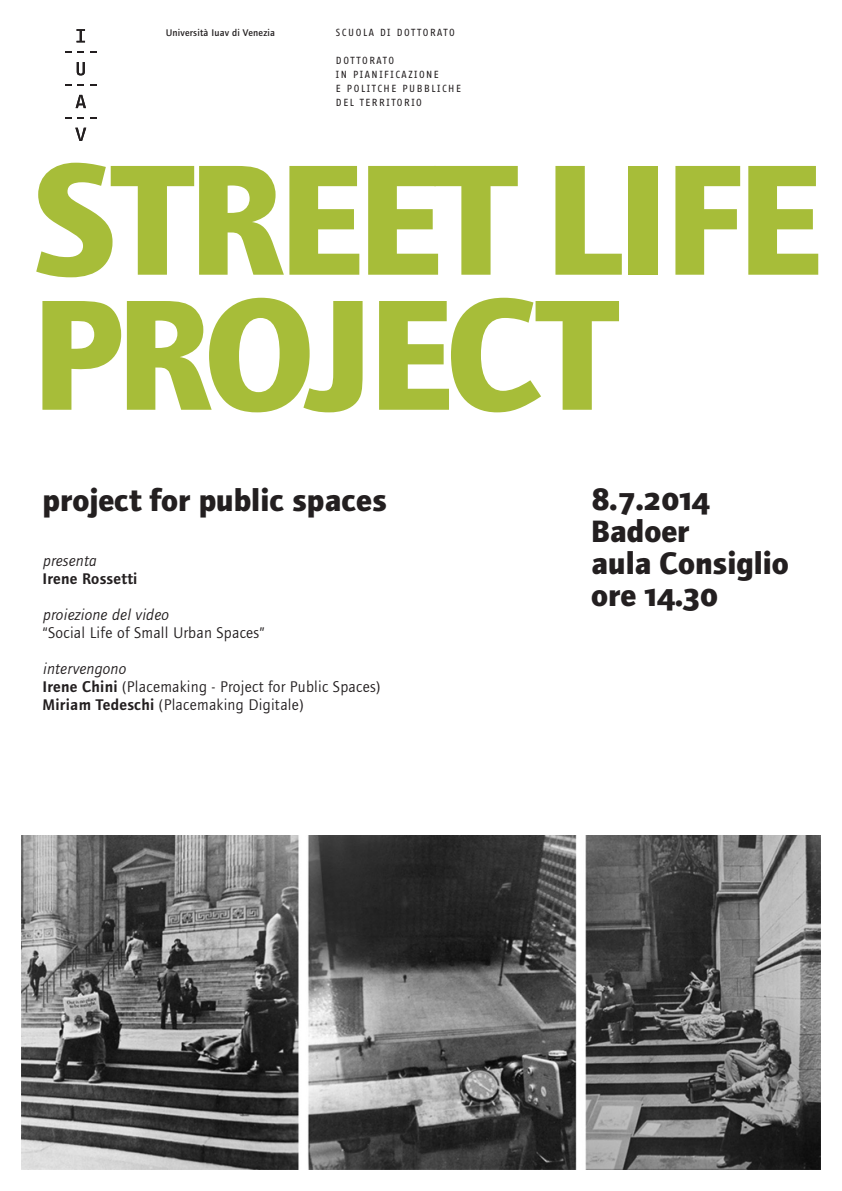
<style>
.page{position:relative;width:842px;height:1191px;background:#fff}
.page>*{position:absolute;margin:0;border:0;box-sizing:border-box;transform-origin:0 0}
.TITOLO{font:700 163px "Foundry Journal";letter-spacing:-.03em;color:#a7bd39}
.SOTTOTITOLO___INFO{font:700 32px "Foundry Journal";color:#231f20}
.SOTTOTITOLO___INFO-2{font:700 32px "Foundry Journal SC";color:#231f20}
.TESTO_piccolo{font:16px "Foundry Journal";letter-spacing:.02em;color:#231f20}
.TESTO_piccolo-2{font:italic 16px "Foundry Journal";letter-spacing:.02em;color:#231f20}
.TESTO_piccolo_titoli{font:600 16px "Foundry Journal";letter-spacing:.02em;color:#231f20}
.TESTO_piccolo_titoli-2{font:italic 16px "Foundry Journal";letter-spacing:.02em;color:#231f20}
.INTESTAZIONE_maiusco{font:10px "Fago Office Sans";letter-spacing:.15em;color:#231f20}
.INTESTAZIONE_iuav{font:500 10px "Foundry Journal";letter-spacing:.02em;color:#231f20}
.s1{font-weight:600}
.s2{font-family:"Foundry Journal"}
</style>
<div class="page">
<svg style="left:77px;top:29px;width:8px;height:13px"></svg>
<svg style="left:65px;top:51px;width:7px;height:2px"></svg>
<svg style="left:78px;top:51px;width:6px;height:2px"></svg>
<svg style="left:90px;top:51px;width:6px;height:2px"></svg>
<svg style="left:77px;top:62px;width:8px;height:13px"></svg>
<svg style="left:65px;top:84px;width:7px;height:2px"></svg>
<svg style="left:78px;top:84px;width:6px;height:2px"></svg>
<svg style="left:90px;top:84px;width:6px;height:2px"></svg>
<svg style="left:76px;top:95px;width:10px;height:13px"></svg>
<svg style="left:65px;top:117px;width:7px;height:2px"></svg>
<svg style="left:78px;top:117px;width:6px;height:2px"></svg>
<svg style="left:90px;top:117px;width:6px;height:2px"></svg>
<svg style="left:75px;top:128px;width:11px;height:13px"></svg>
<img style="left:21px;top:835px;width:800px;height:334px">
<p class="INTESTAZIONE_iuav" style="left:166px;top:27px;width:111px">Università Iuav di Venezia</p>
<p class="INTESTAZIONE_maiusco" style="left:336px;top:27px;width:120px">SCUOLA DI DOTTORATO</p>
<p class="INTESTAZIONE_maiusco" style="left:336px;top:55px;width:60px">DOTTORATO</p>
<p class="INTESTAZIONE_maiusco" style="left:336px;top:69px;width:104px">IN PIANIFICAZIONE</p>
<p class="INTESTAZIONE_maiusco" style="left:336px;top:83px;width:127px">E POLITCHE PUBBLICHE</p>
<p class="INTESTAZIONE_maiusco" style="left:336px;top:97px;width:87px">DEL TERRITORIO</p>
<p class="TITOLO" style="left:31px;top:124px;width:791px">STREET LIFE</p>
<p class="TITOLO" style="left:31px;top:259px;width:588px">PROJECT</p>
<p class="SOTTOTITOLO___INFO" style="left:43px;top:481px;width:346px">project for public spaces</p>
<p class="TESTO_piccolo_titoli-2" style="left:43px;top:551px;width:55px">presenta</p>
<p class="TESTO_piccolo_titoli" style="left:43px;top:569px;width:96px">Irene Rossetti</p>
<p class="TESTO_piccolo-2" style="left:43px;top:605px;width:127px">proiezione del video</p>
<p class="TESTO_piccolo" style="left:43px;top:623px;width:224px">“Social Life of Small Urban Spaces”</p>
<p class="TESTO_piccolo-2" style="left:43px;top:659px;width:85px">intervengono</p>
<p class="TESTO_piccolo" style="left:43px;top:677px;width:339px"><span class="s1">Irene Chini</span> (Placemaking - Project for Public Spaces)</p>
<p class="TESTO_piccolo" style="left:43px;top:695px;width:263px"><span class="s1">Miriam Tedeschi</span> (Placemaking Digitale)</p>
<p class="SOTTOTITOLO___INFO-2" style="left:591px;top:481px;width:121px">8.7.2014</p>
<p class="SOTTOTITOLO___INFO" style="left:591px;top:513px;width:100px">Badoer</p>
<p class="SOTTOTITOLO___INFO" style="left:591px;top:545px;width:199px">aula Consiglio</p>
<p class="SOTTOTITOLO___INFO-2" style="left:591px;top:577px;width:128px"><span class="s2">ore</span> 14.30</p>
</div>
